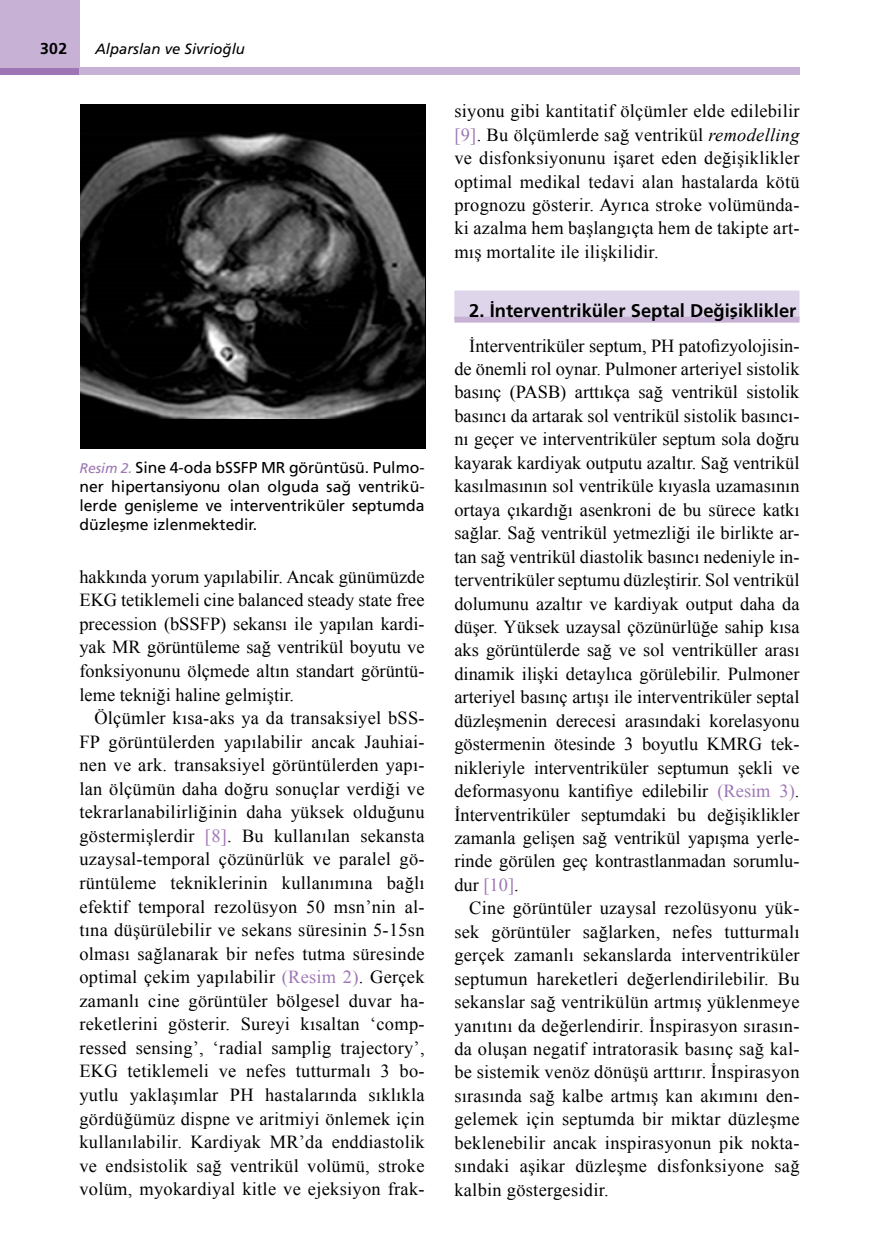
<style>
.page{position:relative;width:879px;height:1260px;background:#fff}
.page>*{position:absolute;margin:0;border:0;box-sizing:border-box;transform-origin:0 0}
.t1{font:18.38px/23.4px "Times New Roman";letter-spacing:.015em;color:#000;text-align:justify}
.t2{font:18.38px "Frutiger Bold Tr";color:#000}
.t3{font:15.75px/19.2px "Frutiger Normal Tr";color:#000;text-align:justify}
.t4{font:15.75px "Frutiger Bold Tr";color:#000}
.t5{font:14.88px "Frutiger Italic Tr";color:#000}
.s1{font-family:"Frutiger Italic Tr";font-size:14px;color:#9e76b4}
.s2{color:#9e76b4}
.s3{font-style:italic}
</style>
<div class="page">
<div style="left:454px;top:291px;width:345px;height:29px;background:#dfd5ea"></div>
<div style="left:454px;top:317px;width:345px;height:6px;background:#c7b2d6"></div>
<div style="left:80px;top:104px;width:345px;height:345px;background:#000"></div>
<img style="left:80px;top:132px;width:344px;height:286px">
<div style="left:0;top:68px;width:79px;height:7px;background:#9e76b4"></div>
<div style="left:79px;top:68px;width:720px;height:7px;background:#c7b2d6"></div>
<div style="left:0;top:0;width:79px;height:68px;background:#c7b2d6"></div>
<p class="t4" style="left:40px;top:39px;width:28px">302</p>
<p class="t5" style="left:95px;top:40px;width:151px">Alparslan ve Sivrioğlu</p>
<p class="t3" style="left:79px;top:457px;width:346px"><span class="s1">Resim 2.</span> Sine 4-oda bSSFP MR görüntüsü. Pulmo&shy;ner hipertansiyonu olan olguda sağ ventrikü&shy;lerde genişleme ve interventriküler septumda düzleşme izlenmektedir.</p>
<p class="t1" style="left:79px;top:565px;width:346px">hakkında yorum yapılabilir. Ancak günümüzde EKG tetiklemeli cine balanced steady state free precession (bSSFP) sekansı ile yapılan kardi&shy;yak MR görüntüleme sağ ventrikül boyutu ve fonksiyonunu ölçmede altın standart görüntü&shy;leme tekniği haline gelmiştir.</p>
<p class="t1" style="left:79px;top:706px;width:346px;text-indent:15px">Ölçümler kısa-aks ya da transaksiyel bSS-FP görüntülerden yapılabilir ancak Jauhiai&shy;nen ve ark. transaksiyel görüntülerden yapı&shy;lan ölçümün daha doğru sonuçlar verdiği ve tekrarlanabilirliğinin daha yüksek olduğunu göstermişlerdir <span class="s2">[8]</span>. Bu kullanılan sekansta uzaysal-temporal çözünürlük ve paralel gö&shy;rüntüleme tekniklerinin kullanımına bağlı efektif temporal rezolüsyon 50 msn’nin al&shy;tına düşürülebilir ve sekans süresinin 5-15sn olması sağlanarak bir nefes tutma süresinde optimal çekim yapılabilir <span class="s2">(Resim 2)</span>. Gerçek zamanlı cine görüntüler bölgesel duvar ha&shy;reketlerini gösterir. Sureyi kısaltan ‘comp&shy;ressed sensing’, ‘radial samplig trajectory’, EKG tetiklemeli ve nefes tutturmalı 3 bo&shy;yutlu yaklaşımlar PH hastalarında sıklıkla gördüğümüz dispne ve aritmiyi önlemek için kullanılabilir. Kardiyak MR’da enddiastolik ve endsistolik sağ ventrikül volümü, stroke volüm, myokardiyal kitle ve ejeksiyon frak-</p>
<p class="t1" style="left:454px;top:99px;width:346px">siyonu gibi kantitatif ölçümler elde edilebilir <span class="s2">[9]</span>. Bu ölçümlerde sağ ventrikül <span class="s3">remodelling </span>ve disfonksiyonunu işaret eden değişiklikler optimal medikal tedavi alan hastalarda kötü prognozu gösterir. Ayrıca stroke volümünda&shy;ki azalma hem başlangıçta hem de takipte art&shy;mış mortalite ile ilişkilidir.</p>
<p class="t2" style="left:469px;top:300px;width:328px">2. İnterventriküler Septal Değişiklikler</p>
<p class="t1" style="left:454px;top:333px;width:346px;text-indent:15px">İnterventriküler septum, PH patofizyolojisin&shy;de önemli rol oynar. Pulmoner arteriyel sistolik basınç (PASB) arttıkça sağ ventrikül sistolik basıncı da artarak sol ventrikül sistolik basıncı&shy;nı geçer ve interventriküler septum sola doğru kayarak kardiyak outputu azaltır. Sağ ventrikül kasılmasının sol ventriküle kıyasla uzamasının ortaya çıkardığı asenkroni de bu sürece katkı sağlar. Sağ ventrikül yetmezliği ile birlikte ar&shy;tan sağ ventrikül diastolik basıncı nedeniyle in&shy;terventriküler septumu düzleştirir. Sol ventrikül dolumunu azaltır ve kardiyak output daha da düşer. Yüksek uzaysal çözünürlüğe sahip kısa aks görüntülerde sağ ve sol ventriküller arası dinamik ilişki detaylıca görülebilir. Pulmoner arteriyel basınç artışı ile interventriküler septal düzleşmenin derecesi arasındaki korelasyonu göstermenin ötesinde 3 boyutlu KMRG tek&shy;nikleriyle interventriküler septumun şekli ve deformasyonu kantifiye edilebilir <span class="s2">(Resim 3)</span>.<br>İnterventriküler septumdaki bu değişiklikler zamanla gelişen sağ ventrikül yapışma yerle&shy;rinde görülen geç kontrastlanmadan sorumlu&shy;dur <span class="s2">[10]</span>.</p>
<p class="t1" style="left:454px;top:896px;width:346px;text-indent:15px">Cine görüntüler uzaysal rezolüsyonu yük&shy;sek görüntüler sağlarken, nefes tutturmalı gerçek zamanlı sekanslarda interventriküler septumun hareketleri değerlendirilebilir. Bu sekanslar sağ ventrikülün artmış yüklenmeye yanıtını da değerlendirir. İnspirasyon sırasın&shy;da oluşan negatif intratorasik basınç sağ kal&shy;be sistemik venöz dönüşü arttırır. İnspirasyon sırasında sağ kalbe artmış kan akımını den&shy;gelemek için septumda bir miktar düzleşme beklenebilir ancak inspirasyonun pik nokta&shy;sındaki aşikar düzleşme disfonksiyone sağ kalbin göstergesidir.</p>
</div>
